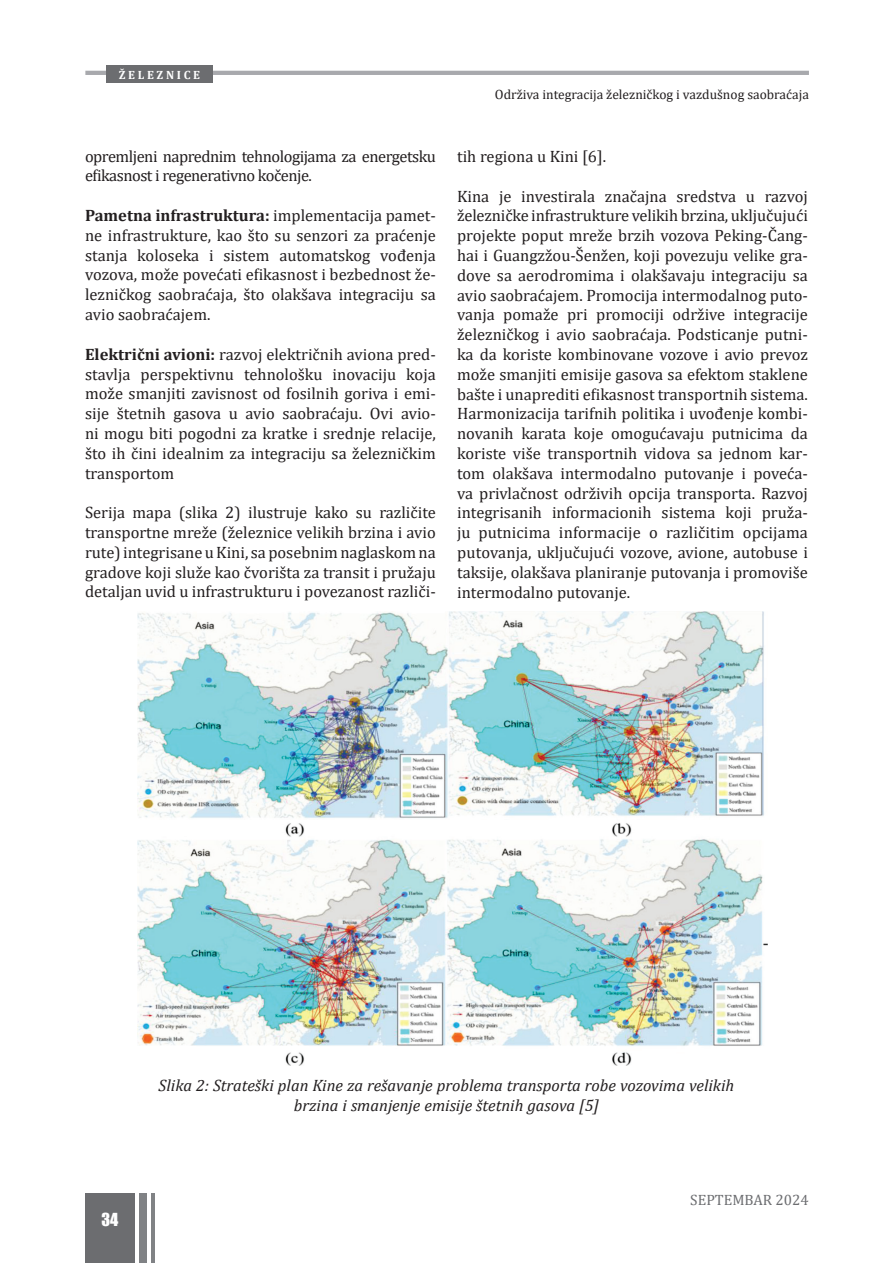
<style>
.page{position:relative;width:893px;height:1263px;background:#fff}
.page>*{position:absolute;margin:0;border:0;box-sizing:border-box;transform-origin:0 0}
.t1{font:16.5px/19.8px "Cambria";color:#231f20;text-align:justify}
.t2{font:italic 16.5px/19.8px "Cambria";color:#231f20;text-align:center}
.t3{font:16.5px/19.8px "Cambria";letter-spacing:-.03em;color:#231f20}
.t4{font:16.5px "Impact";color:#fff}
.t5{font:15px "Cambria";color:#6c6d70}
.t6{font:13.5px "Cambria";color:#231f20}
.t7{font:700 12px "Cambria";color:#fff}
.s1{font-weight:700}
</style>
<div class="page">
<hr style="left:85px;top:71px;width:724px;height:4px;background:#a8a9ad">
<div style="left:106px;top:66px;width:107px;height:17px;background:#6c6d70"></div>
<div style="left:85px;top:1193px;width:50px;height:70px;background:#6c6d70"></div>
<div style="left:139px;top:1193px;width:8px;height:70px;background:#808285"></div>
<hr style="left:151px;top:1193px;width:4px;height:70px;background:#808285">
<img style="left:137px;top:612px;width:631px;height:453px">
<p class="t7" style="left:119px;top:66px;width:83px">Ž E L E Z N I C E</p>
<p class="t3" style="left:85px;top:146px;width:352px">opremljeni naprednim tehnologijama za energetsku efikasnost i regenerativno kočenje.</p>
<p class="t1" style="left:85px;top:205px;width:352px"><span class="s1">Pametna infrastruktura:</span> implementacija pamet&shy;ne infrastrukture, kao što su senzori za praćenje stanja koloseka i sistem automatskog vođenja vozova, može povećati efikasnost i bezbednost že&shy;lezničkog saobraćaja, što olakšava integraciju sa avio saobraćajem.</p>
<p class="t1" style="left:85px;top:344px;width:352px"><span class="s1">Električni avioni:</span> razvoj električnih aviona pred&shy;stavlja perspektivnu tehnološku inovaciju koja može smanjiti zavisnost od fosilnih goriva i emi&shy;sije štetnih gasova u avio saobraćaju. Ovi avio&shy;ni mogu biti pogodni za kratke i srednje relacije, što ih čini idealnim za integraciju sa železničkim transportom</p>
<p class="t1" style="left:85px;top:502px;width:352px">Serija mapa (slika 2) ilustruje kako su različite transportne mreže (železnice velikih brzina i avio rute) integrisane u Kini, sa posebnim naglaskom na gradove koji služe kao čvorišta za transit i pružaju detaljan uvid u infrastrukturu i povezanost različi-</p>
<p class="t6" style="left:495px;top:86px;width:316px">Održiva integracija železničkog i vazdušnog saobraćaja</p>
<p class="t1" style="left:457px;top:146px;width:151px">tih regiona u Kini [6].</p>
<p class="t1" style="left:457px;top:186px;width:352px">Kina je investirala značajna sredstva u razvoj železničke infrastrukture velikih brzina, uključujući projekte poput mreže brzih vozova Peking-Čang&shy;hai i Guangzžou-Šenžen, koji povezuju velike gra&shy;dove sa aerodromima i olakšavaju integraciju sa avio saobraćajem. Promocija intermodalnog puto&shy;vanja pomaže pri promociji održive integracije železničkog i avio saobraćaja. Podsticanje putni&shy;ka da koriste kombinovane vozove i avio prevoz može smanjiti emisije gasova sa efektom staklene bašte i unaprediti efikasnost transportnih sistema.<br>Harmonizacija tarifnih politika i uvođenje kombi&shy;novanih karata koje omogućavaju putnicima da koriste više transportnih vidova sa jednom kar&shy;tom olakšava intermodalno putovanje i poveća&shy;va privlačnost održivih opcija transporta. Razvoj integrisanih informacionih sistema koji pruža&shy;ju putnicima informacije o različitim opcijama putovanja, uključujući vozove, avione, autobuse i taksije, olakšava planiranje putovanja i promoviše intermodalno putovanje.</p>
<p class="t2" style="left:159px;top:1074px;width:577px">Slika 2: Strateški plan Kine za rešavanje problema transporta robe vozovima velikih brzina i smanjenje emisije štetnih gasova [5]</p>
<p class="t4" style="left:102px;top:1207px;width:18px">34</p>
<p class="t5" style="left:690px;top:1191px;width:120px">SEPTEMBAR 2024</p>
</div>
